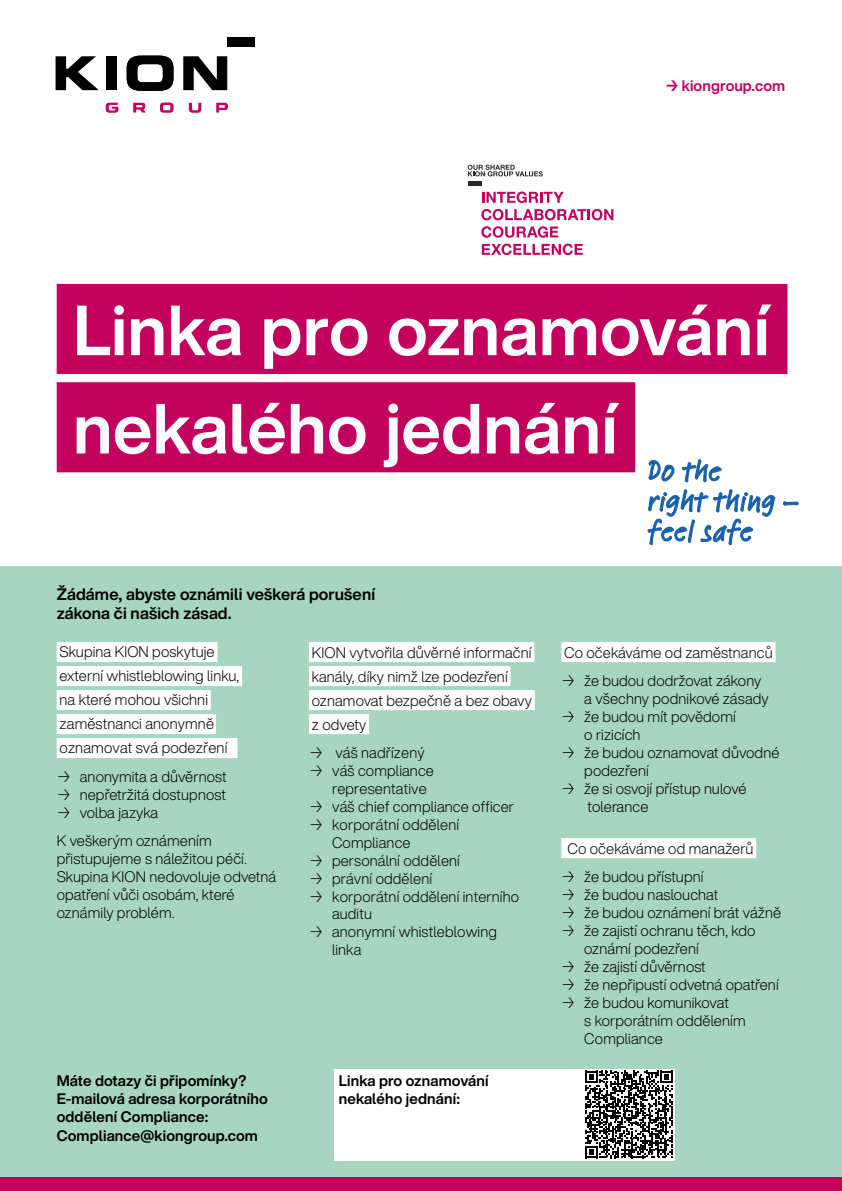
<style>
.page{position:relative;width:842px;height:1191px;background:#fff}
.page>*{position:absolute;margin:0;border:0;box-sizing:border-box;transform-origin:0 0}
.t1{font:700 69.6px/98.2px "Helvetica Now Display";letter-spacing:.005em;color:#fff}
.t2{font:700 16.4px/19.6px "Helvetica Now Display";letter-spacing:.01em;color:#000}
.t3{font:300 15px/18px "Helvetica Now Display";letter-spacing:.01em;color:#000}
.t4{font:700 15px/18px "Helvetica Now Display";letter-spacing:.01em;color:#000}
.t5{font:700 15px "Helvetica Now Display";letter-spacing:.01em;color:#c3005d}
</style>
<div class="page">
<div style="left:0;top:566px;width:842px;height:625px;background:#a7d5c2"></div>
<div style="left:57px;top:642px;width:160px;height:20px;background:#fff"></div>
<div style="left:57px;top:666px;width:185px;height:20px;background:#fff"></div>
<div style="left:57px;top:690px;width:154px;height:20px;background:#fff"></div>
<div style="left:57px;top:714px;width:159px;height:20px;background:#fff"></div>
<div style="left:57px;top:738px;width:180px;height:20px;background:#fff"></div>
<div style="left:309px;top:642px;width:225px;height:20px;background:#fff"></div>
<div style="left:309px;top:666px;width:201px;height:20px;background:#fff"></div>
<div style="left:309px;top:690px;width:226px;height:20px;background:#fff"></div>
<div style="left:309px;top:714px;width:60px;height:20px;background:#fff"></div>
<div style="left:561px;top:642px;width:214px;height:20px;background:#fff"></div>
<div style="left:561px;top:838px;width:195px;height:20px;background:#fff"></div>
<div style="left:0;top:1177px;width:842px;height:14px;background:#c3005d"></div>
<svg style="left:106px;top:103px;width:12px;height:10px"></svg>
<svg style="left:133px;top:103px;width:13px;height:9px"></svg>
<svg style="left:160px;top:102px;width:13px;height:11px"></svg>
<svg style="left:189px;top:103px;width:12px;height:10px"></svg>
<svg style="left:216px;top:103px;width:12px;height:9px"></svg>
<div style="left:227px;top:37px;width:28px;height:10px;background:#000"></div>
<div style="left:106px;top:56px;width:11px;height:34px;background:#000"></div>
<svg style="left:56px;top:56px;width:43px;height:34px"></svg>
<svg style="left:183px;top:56px;width:44px;height:34px"></svg>
<svg style="left:127px;top:56px;width:46px;height:35px"></svg>
<svg style="left:648px;top:489px;width:150px;height:56px"></svg>
<svg style="left:648px;top:459px;width:73px;height:23px"></svg>
<svg style="left:482px;top:191px;width:82px;height:12px"></svg>
<svg style="left:481px;top:209px;width:132px;height:11px"></svg>
<svg style="left:481px;top:226px;width:77px;height:12px"></svg>
<svg style="left:482px;top:244px;width:101px;height:11px"></svg>
<hr style="left:468px;top:181px;width:14px;height:4px;background:#282724">
<svg style="left:468px;top:165px;width:75px;height:11px"></svg>
<div style="left:334px;top:1068px;width:341px;height:92px;background:#fff"></div>
<div style="left:57px;top:284px;width:730px;height:90px;background:#c3005d"></div>
<div style="left:57px;top:382px;width:578px;height:90px;background:#c3005d"></div>
<svg style="left:585px;top:1070px;width:88px;height:88px"></svg>
<p class="t5" style="left:665px;top:75px;width:122px">→ kiongroup.com</p>
<h1 class="t1" style="left:73px;top:281px;width:698px">Linka pro oznamování nekalého jednání</h1>
<p class="t2" style="left:57px;top:584px;width:320px">Žádáme, abyste oznámili veškerá porušení zákona či našich zásad.</p>
<p class="t3" style="left:60px;top:639px;width:181px;line-height:24px">Skupina KION poskytuje externí whistleblowing linku, na které mohou všichni zaměstnanci anonymně oznamovat svá podezření</p>
<p class="t3" style="left:57px;top:767px;width:171px">→ anonymita a důvěrnost</p>
<p class="t3" style="left:57px;top:785px;width:171px">→ nepřetržitá dostupnost</p>
<p class="t3" style="left:57px;top:798px;width:156px;line-height:28px">→ volba jazyka<br>K veškerým oznámením</p>
<p class="t3" style="left:57px;top:849px;width:221px">přistupujeme s náležitou péčí.<br>Skupina KION nedovoluje odvetná opatření vůči osobám, které oznámily problém.</p>
<p class="t3" style="left:312px;top:640px;width:222px;line-height:24px">KION vytvořila důvěrné informační kanály, díky nimž lze podezření oznamovat bezpečně a bez obavy z odvety</p>
<p class="t3" style="left:309px;top:743px;width:117px">→ váš nadřízený</p>
<p class="t3" style="left:332px;top:761px;width:103px;text-indent:-23px">→ váš compliance representative</p>
<p class="t3" style="left:309px;top:797px;width:207px">→ váš chief compliance officer</p>
<p class="t3" style="left:332px;top:815px;width:129px;text-indent:-23px">→ korporátní oddělení<br>Compliance</p>
<p class="t3" style="left:309px;top:851px;width:152px">→ personální oddělení</p>
<p class="t3" style="left:309px;top:869px;width:125px">→ právní oddělení</p>
<p class="t3" style="left:332px;top:887px;width:189px;line-height:17.3px;text-indent:-23px">→ korporátní oddělení interního auditu</p>
<p class="t3" style="left:332px;top:922px;width:167px;text-indent:-23px">→ anonymní whistleblowing linka</p>
<p class="t4" style="left:57px;top:1072px;width:213px">Máte dotazy či připomínky?<br>E-mailová adresa korporátního oddělení Compliance:<br>Compliance@kiongroup.com</p>
<p class="t4" style="left:339px;top:1072px;width:151px">Linka pro oznamování nekalého jednání:</p>
<p class="t3" style="left:564px;top:643px;width:210px">Co očekáváme od zaměstnanců</p>
<p class="t3" style="left:584px;top:671px;width:186px;text-indent:-23px">→ že budou dodržovat zákony a všechny podnikové zásady</p>
<p class="t3" style="left:584px;top:707px;width:153px;text-indent:-23px">→ že budou mít povědomí o rizicích</p>
<p class="t3" style="left:584px;top:743px;width:197px;text-indent:-23px">→ že budou oznamovat důvodné podezření</p>
<p class="t3" style="left:588px;top:779px;width:160px;text-indent:-26px">→ že si osvojí přístup nulové tolerance</p>
<p class="t3" style="left:567px;top:839px;width:187px">Co očekáváme od manažerů</p>
<p class="t3" style="left:561px;top:867px;width:144px">→ že budou přístupní</p>
<p class="t3" style="left:561px;top:885px;width:158px">→ že budou naslouchat</p>
<p class="t3" style="left:561px;top:903px;width:221px">→ že budou oznámení brát vážně</p>
<p class="t3" style="left:584px;top:921px;width:173px;text-indent:-23px">→ že zajistí ochranu těch, kdo oznámí podezření</p>
<p class="t3" style="left:561px;top:957px;width:146px">→ že zajistí důvěrnost</p>
<p class="t3" style="left:561px;top:975px;width:219px">→ že nepřipustí odvetná opatření</p>
<p class="t3" style="left:584px;top:993px;width:163px;text-indent:-23px">→ že budou komunikovat<br>s korporátním oddělením<br>Compliance</p>
</div>
